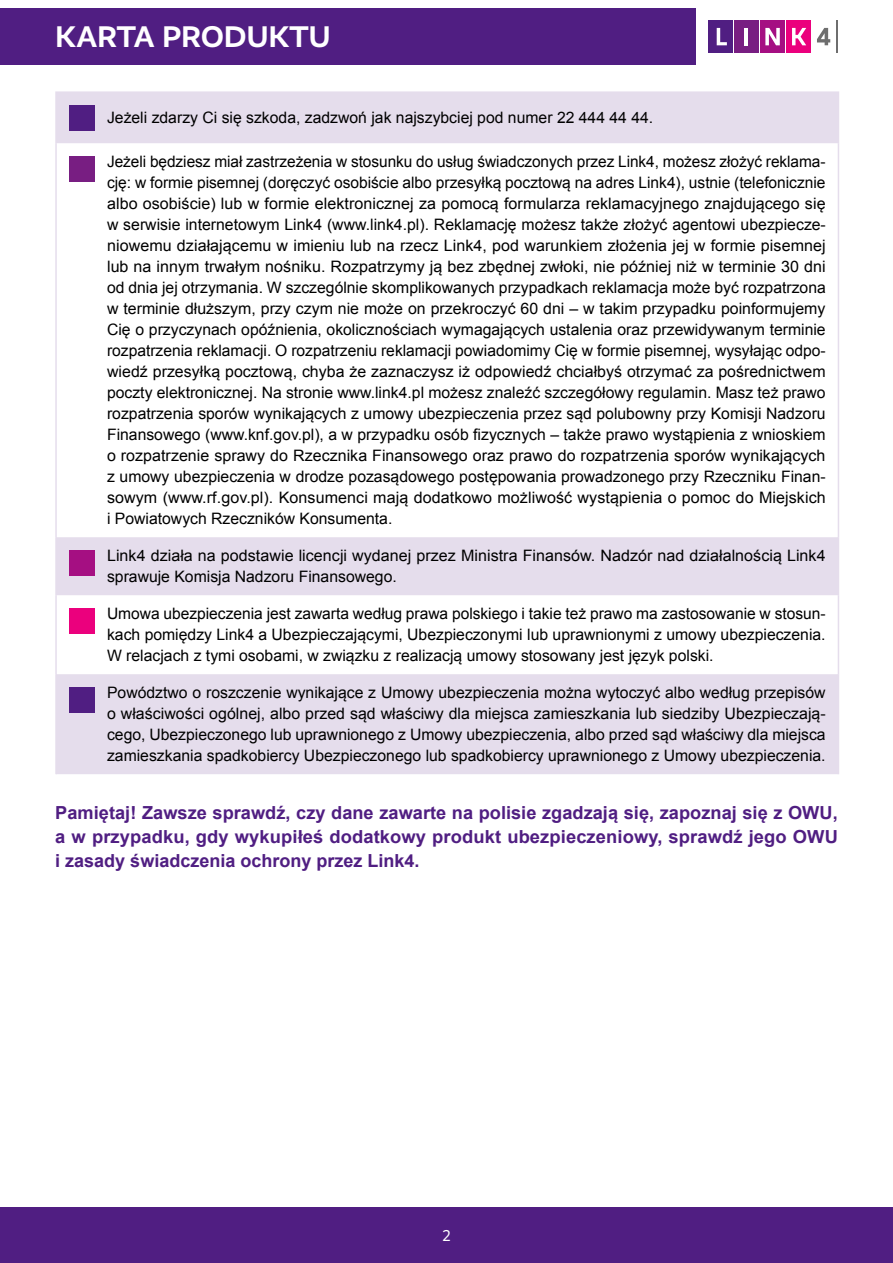
<style>
.page{position:relative;width:893px;height:1263px;background:#fff}
.page>*{position:absolute;margin:0;border:0;box-sizing:border-box;transform-origin:0 0}
.t1{font:700 30px "Link 4 Realist";letter-spacing:.01em;color:#fff}
.tekst_special{font:700 18px/24px "Arial";color:#501e82;text-align:justify}
.tekst{font:15.75px/21px "Arial";color:#000;text-align:justify}
.t2{font:15.75px "Link 4 Realist";color:#fff}
</style>
<div class="page">
<div style="left:0;top:1208px;width:893px;height:55px;background:#501e82"></div>
<svg style="left:57px;top:93px;width:781px;height:681px"></svg>
<hr style="left:55px;top:93px;width:2px;height:50px;background:#e5ddec">
<hr style="left:838px;top:93px;width:1px;height:50px;background:#e5ddec">
<hr style="left:55px;top:143px;width:2px;height:394px;background:#e5ddec">
<hr style="left:838px;top:143px;width:1px;height:394px;background:#e5ddec">
<hr style="left:55px;top:537px;width:2px;height:58px;background:#e5ddec">
<hr style="left:838px;top:537px;width:1px;height:58px;background:#e5ddec">
<hr style="left:55px;top:595px;width:2px;height:79px;background:#e5ddec">
<hr style="left:838px;top:595px;width:1px;height:79px;background:#e5ddec">
<hr style="left:55px;top:674px;width:2px;height:100px;background:#e5ddec">
<hr style="left:838px;top:674px;width:1px;height:100px;background:#e5ddec">
<hr style="left:55px;top:91px;width:52px;height:2px;background:#e5ddec">
<hr style="left:107px;top:91px;width:732px;height:2px;background:#e5ddec">
<div style="left:69px;top:105px;width:25px;height:25px;background:#501e82"></div>
<div style="left:69px;top:156px;width:25px;height:25px;background:#781e82"></div>
<div style="left:69px;top:550px;width:25px;height:25px;background:#a50f82"></div>
<div style="left:69px;top:608px;width:25px;height:25px;background:#eb007d"></div>
<div style="left:69px;top:687px;width:25px;height:25px;background:#501e82"></div>
<div style="left:0;top:8px;width:696px;height:57px;background:#501e82"></div>
<div style="left:760px;top:21px;width:25px;height:32px;background:#a50f82"></div>
<svg style="left:765px;top:28px;width:15px;height:17px"></svg>
<div style="left:786px;top:21px;width:25px;height:32px;background:#eb007d"></div>
<svg style="left:792px;top:28px;width:14px;height:17px"></svg>
<div style="left:734px;top:21px;width:25px;height:32px;background:#781e82"></div>
<hr style="left:745px;top:28px;width:3px;height:17px;background:#fff">
<div style="left:708px;top:21px;width:25px;height:32px;background:#501e82"></div>
<svg style="left:717px;top:28px;width:10px;height:17px"></svg>
<hr style="left:836px;top:21px;width:1px;height:32px;background:#6e6e6e">
<svg style="left:817px;top:28px;width:13px;height:17px"></svg>
<h1 class="t1" style="left:55px;top:19px;width:277px">KARTA PRODUKTU</h1>
<p class="tekst" style="left:107px;top:108px;width:548px">Jeżeli zdarzy Ci się szkoda, zadzwoń jak najszybciej pod numer 22 444 44 44.</p>
<p class="tekst" style="left:107px;top:152px;width:720px">Jeżeli będziesz miał zastrzeżenia w stosunku do usług świadczonych przez Link4, możesz złożyć reklama&shy;cję: w formie pisemnej (doręczyć osobiście albo przesyłką pocztową na adres Link4), ustnie (telefonicznie albo osobiście) lub w formie elektronicznej za pomocą formularza reklamacyjnego znajdującego się w serwisie internetowym Link4 (www.link4.pl). Reklamację możesz także złożyć agentowi ubezpiecze&shy;niowemu działającemu w imieniu lub na rzecz Link4, pod warunkiem złożenia jej w formie pisemnej lub na innym trwałym nośniku. Rozpatrzymy ją bez zbędnej zwłoki, nie później niż w terminie 30 dni od dnia jej otrzymania. W szczególnie skomplikowanych przypadkach reklamacja może być rozpatrzona w terminie dłuższym, przy czym nie może on przekroczyć 60 dni – w takim przypadku poinformujemy Cię o przyczynach opóźnienia, okolicznościach wymagających ustalenia oraz przewidywanym terminie rozpatrzenia reklamacji. O rozpatrzeniu reklamacji powiadomimy Cię w formie pisemnej, wysyłając odpo&shy;wiedź przesyłką pocztową, chyba że zaznaczysz iż odpowiedź chciałbyś otrzymać za pośrednictwem poczty elektronicznej. Na stronie www.link4.pl możesz znaleźć szczegółowy regulamin. Masz też prawo rozpatrzenia sporów wynikających z umowy ubezpieczenia przez sąd polubowny przy Komisji Nadzoru Finansowego (www.knf.gov.pl), a w przypadku osób fizycznych – także prawo wystąpienia z wnioskiem o rozpatrzenie sprawy do Rzecznika Finansowego oraz prawo do rozpatrzenia sporów wynikających z umowy ubezpieczenia w drodze pozasądowego postępowania prowadzonego przy Rzeczniku Finan&shy;sowym (www.rf.gov.pl). Konsumenci mają dodatkowo możliwość wystąpienia o pomoc do Miejskich i Powiatowych Rzeczników Konsumenta.</p>
<p class="tekst" style="left:107px;top:546px;width:720px">Link4 działa na podstawie licencji wydanej przez Ministra Finansów. Nadzór nad działalnością Link4 sprawuje Komisja Nadzoru Finansowego.</p>
<p class="tekst" style="left:107px;top:604px;width:720px">Umowa ubezpieczenia jest zawarta według prawa polskiego i takie też prawo ma zastosowanie w stosun&shy;kach pomiędzy Link4 a Ubezpieczającymi, Ubezpieczonymi lub uprawnionymi z umowy ubezpieczenia.<br>W relacjach z tymi osobami, w związku z realizacją umowy stosowany jest język polski.</p>
<p class="tekst" style="left:107px;top:682px;width:720px">Powództwo o roszczenie wynikające z Umowy ubezpieczenia można wytoczyć albo według przepisów o właściwości ogólnej, albo przed sąd właściwy dla miejsca zamieszkania lub siedziby Ubezpieczają&shy;cego, Ubezpieczonego lub uprawnionego z Umowy ubezpieczenia, albo przed sąd właściwy dla miejsca zamieszkania spadkobiercy Ubezpieczonego lub spadkobiercy uprawnionego z Umowy ubezpieczenia.</p>
<p class="tekst_special" style="left:55px;top:802px;width:784px">Pamiętaj! Zawsze sprawdź, czy dane zawarte na polisie zgadzają się, zapoznaj się z OWU, a w przypadku, gdy wykupiłeś dodatkowy produkt ubezpieczeniowy, sprawdź jego OWU i zasady świadczenia ochrony przez Link4.</p>
<p class="t2" style="left:442px;top:1227px;width:10px">2</p>
</div>
